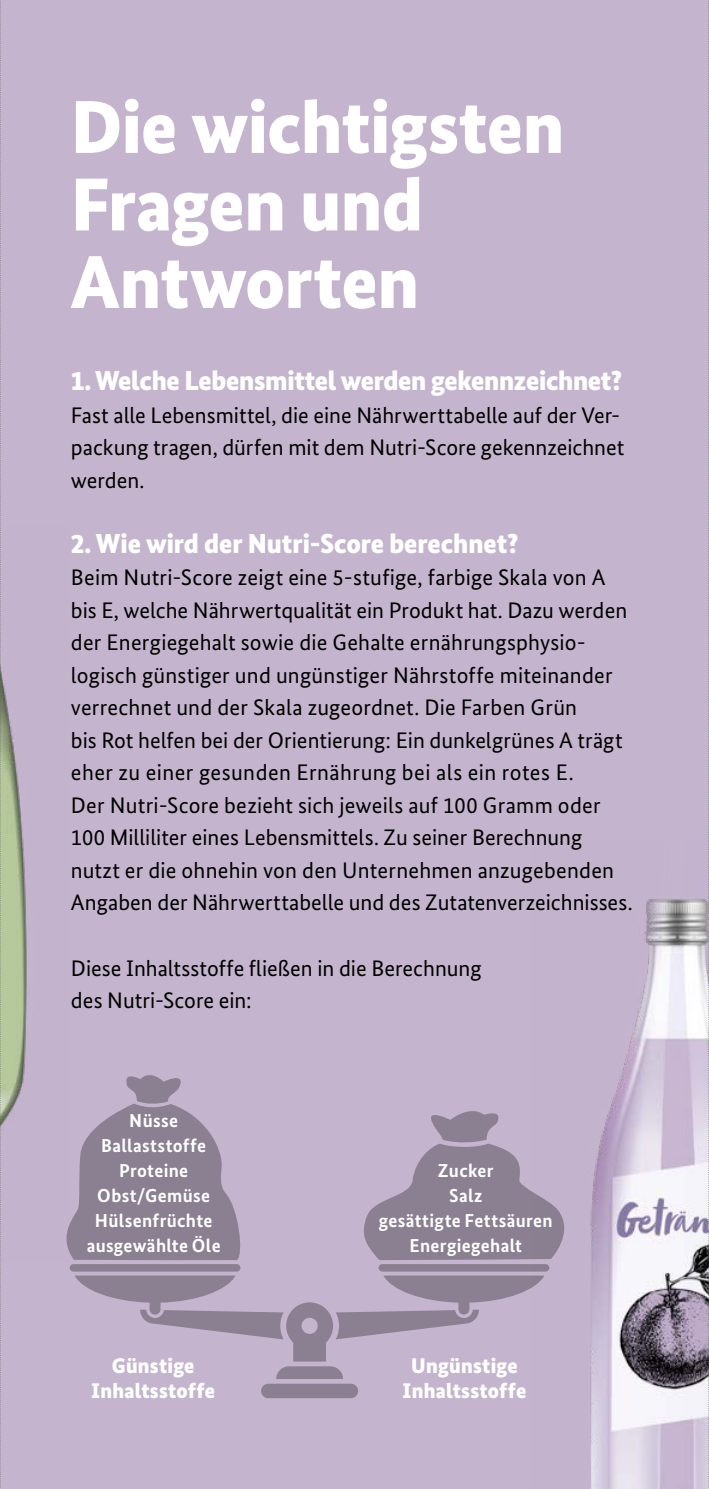
<style>
.page{position:relative;width:709px;height:1489px;background:#fff}
.page>*{position:absolute;margin:0;border:0;box-sizing:border-box;transform-origin:0 0}
.t1{font:900 75px/77.5px "Bundes Sans";letter-spacing:-.005em;color:#fff}
.t2{font:900 27.5px "Bundes Sans";letter-spacing:-.01em;color:#fff}
.t3{font:22.5px/32.5px "Bundes Sans";letter-spacing:.005em;color:#000}
.t4{font:900 21.25px/25.5px "Bundes Sans";letter-spacing:.01em;color:#fff;text-align:center}
.t5{font:700 18.75px/25px "Bundes Sans";letter-spacing:.02em;color:#fff;text-align:center}
</style>
<div class="page">
<div style="left:0;top:0;width:709px;height:1488px;background:#c5b4ce"></div>
<img style="left:531px;top:899px;width:177px;height:589px">
<div style="left:70px;top:1263px;width:170px;height:8px;background:#8b7f92;border-radius:4px"></div>
<div style="left:378px;top:1263px;width:171px;height:8px;background:#8b7f92;border-radius:4px"></div>
<div style="left:261px;top:1383px;width:97px;height:14px;background:#8b7f92;border-radius:7px"></div>
<svg style="left:75px;top:1275px;width:469px;height:103px"></svg>
<svg style="left:69px;top:1075px;width:172px;height:185px"></svg>
<svg style="left:363px;top:1103px;width:212px;height:157px"></svg>
<img style="left:1px;top:670px;width:68px;height:581px">
<svg style="left:708px;top:0;width:1px;height:1489px"></svg>
<svg style="left:0;top:0;width:1px;height:1489px"></svg>
<h1 class="t1" style="left:71px;top:88px;width:495px">Die wichtigsten<br>Fragen und<br>Antworten</h1>
<h2 class="t2" style="left:71px;top:364px;width:553px">1. Welche Lebensmittel werden gekennzeichnet?</h2>
<p class="t3" style="left:71px;top:398px;width:555px">Fast alle Lebensmittel, die eine Nährwerttabelle auf der Ver&shy;packung tragen, dürfen mit dem Nutri-Score gekennzeichnet werden.</p>
<h2 class="t2" style="left:71px;top:527px;width:449px">2. Wie wird der Nutri-Score berechnet?</h2>
<p class="t3" style="left:71px;top:561px;width:563px">Beim Nutri-Score zeigt eine 5-stufige, farbige Skala von A bis E, welche Nährwertqualität ein Produkt hat. Dazu werden der Energiegehalt sowie die Gehalte ernährungsphysio&shy;logisch günstiger und ungünstiger Nährstoffe miteinander verrechnet und der Skala zugeordnet. Die Farben Grün<br>bis Rot helfen bei der Orientierung: Ein dunkelgrünes A trägt eher zu einer gesunden Ernährung bei als ein rotes E.<br>Der Nutri-Score bezieht sich jeweils auf 100 Gramm oder 100 Milliliter eines Lebensmittels. Zu seiner Berechnung nutzt er die ohnehin von den Unternehmen anzugebenden Angaben der Nährwerttabelle und des Zutatenverzeichnisses.</p>
<p class="t3" style="left:71px;top:951px;width:412px">Diese Inhaltsstoffe fließen in die Berechnung des Nutri-Score ein:</p>
<p class="t5" style="left:87px;top:1108px;width:135px">Nüsse<br>Ballaststoffe<br>Proteine<br>Obst/Gemüse<br>Hülsenfrüchte ausgewählte Öle</p>
<p class="t5" style="left:379px;top:1157px;width:175px">Zucker<br>Salz<br>gesättigte Fettsäuren<br>Energiegehalt</p>
<p class="t4" style="left:91px;top:1352px;width:125px">Günstige<br>Inhaltsstoffe</p>
<p class="t4" style="left:402px;top:1352px;width:125px">Ungünstige<br>Inhaltsstoffe</p>
</div>
